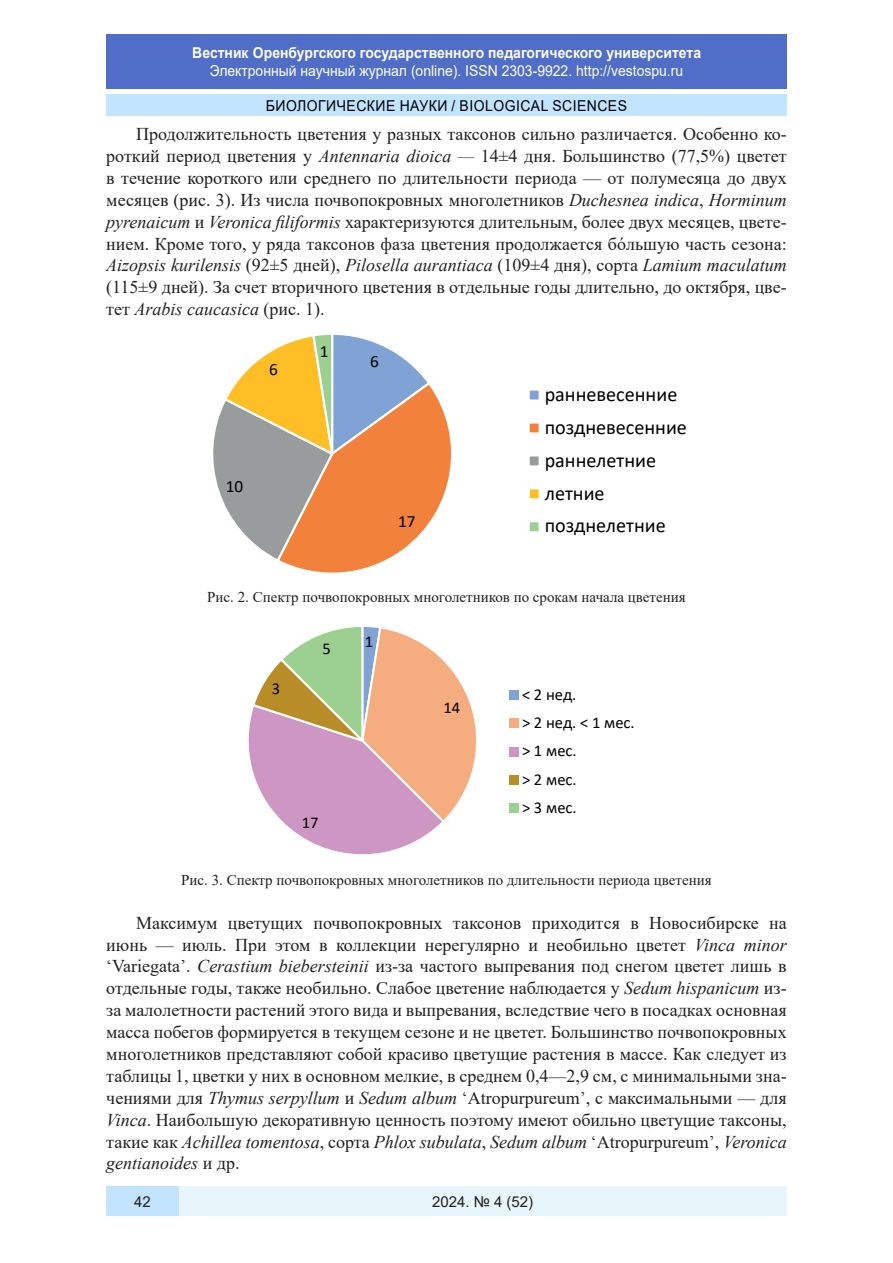
<style>
.page{position:relative;width:893px;height:1263px;background:#fff}
.page>*{position:absolute;margin:0;border:0;box-sizing:border-box;transform-origin:0 0}
.t1{font:20.1px/32.8px "Calibri";color:#000001}
.Стиль2{font:18px/21.9px "Times New Roman";color:#231f20;text-align:justify}
.t2{font:17.25px "Calibri";color:#000001}
.t3{font:16.5px/28.2px "Calibri";color:#000001}
.таблица{font:15px "Times New Roman";color:#231f20}
.t4{font:15px "Arial";color:#fff;scale:.93 1}
.t5{font:700 15px "Arial";color:#fff;scale:.93 1}
.t6{font:15px "Arial";letter-spacing:.035em;color:#000;scale:.93 1}
.t7{font:15px "Arial";color:#231f20}
.s1{font-style:italic}
</style>
<div class="page">
<div style="left:106px;top:34px;width:681px;height:55px;background:#506ec8"></div>
<div style="left:106px;top:95px;width:681px;height:21px;background:#c3e4ff"></div>
<div style="left:179px;top:1186px;width:608px;height:30px;background:#e6f6fb"></div>
<div style="left:106px;top:1186px;width:73px;height:30px;background:#c3e4ff"></div>
<svg style="left:213px;top:334px;width:238px;height:239px"></svg>
<div style="left:529px;top:390px;width:11px;height:11px;background:#80a2d4"></div>
<div style="left:528px;top:388px;width:13px;height:14px;border:2px solid #fff"></div>
<div style="left:529px;top:422px;width:11px;height:11px;background:#f2813c"></div>
<div style="left:528px;top:421px;width:13px;height:14px;border:2px solid #fff"></div>
<div style="left:529px;top:455px;width:11px;height:11px;background:#999c9d"></div>
<div style="left:528px;top:454px;width:13px;height:13px;border:2px solid #fff"></div>
<div style="left:529px;top:488px;width:11px;height:11px;background:#fdbe26"></div>
<div style="left:528px;top:487px;width:13px;height:13px;border:2px solid #fff"></div>
<div style="left:529px;top:521px;width:11px;height:11px;background:#9cd091"></div>
<div style="left:528px;top:520px;width:13px;height:13px;border:2px solid #fff"></div>
<svg style="left:248px;top:627px;width:228px;height:228px"></svg>
<div style="left:509px;top:691px;width:9px;height:9px;background:#80a2d4"></div>
<div style="left:509px;top:719px;width:9px;height:9px;background:#f5ac7f"></div>
<div style="left:509px;top:747px;width:9px;height:9px;background:#ce96c3"></div>
<div style="left:509px;top:775px;width:9px;height:9px;background:#b88d27"></div>
<div style="left:509px;top:803px;width:9px;height:10px;background:#9cd091"></div>
<p class="t5" style="left:192px;top:42px;width:549px">Вестник Оренбургского государственного педагогического университета</p>
<p class="t4" style="left:210px;top:60px;width:511px">Электронный научный журнал (online). ISSN 2303-9922. http://vestospu.ru</p>
<p class="t6" style="left:266px;top:95px;width:390px">БИОЛОГИЧЕСКИЕ НАУКИ / BIOLOGICAL SCIENCES</p>
<p class="Стиль2" style="left:106px;top:122px;width:682px;text-indent:30px">Продолжительность цветения у разных таксонов сильно различается. Особенно ко&shy;роткий период цветения у <span class="s1">Antennaria dioica —</span> 14±4 дня. Большинство (77,5%) цветет в течение короткого или среднего по длительности периода — от полумесяца до двух месяцев (рис. 3). Из числа почвопокровных многолетников <span class="s1">Duchesnea indica</span>, <span class="s1">Horminum pyrenaicum</span> и <span class="s1">Veronica filiformis</span> характеризуются длительным, более двух месяцев, цвете&shy;нием. Кроме того, у ряда таксонов фаза цветения продолжается бóльшую часть сезона:<br><span class="s1">Aizopsis kurilensis</span> (92±5 дней), <span class="s1">Pilosella aurantiaca</span> (109±4 дня), сорта <span class="s1">Lamium maculatum </span>(115±9 дней). За счет вторичного цветения в отдельные годы длительно, до октября, цве&shy;тет <span class="s1">Arabis caucasica</span> (рис. 1).</p>
<p class="t2" style="left:370px;top:349px;width:10px">6</p>
<p class="t2" style="left:320px;top:339px;width:10px">1</p>
<p class="t2" style="left:269px;top:358px;width:10px">6</p>
<p class="t2" style="left:226px;top:474px;width:19px">10</p>
<p class="t2" style="left:398px;top:509px;width:19px">17</p>
<p class="t1" style="left:545px;top:377px;width:144px">ранневесенние поздневесенние раннелетние летние позднелетние</p>
<p class="таблица" style="left:207px;top:586px;width:480px">Рис. 2. Спектр почвопокровных многолетников по срокам начала цветения</p>
<p class="t3" style="left:365px;top:627px;width:10px">1</p>
<p class="t3" style="left:323px;top:634px;width:10px">5</p>
<p class="t3" style="left:272px;top:674px;width:10px">3</p>
<p class="t3" style="left:302px;top:808px;width:18px">17</p>
<p class="t3" style="left:443px;top:693px;width:18px">14</p>
<p class="t3" style="left:522px;top:680px;width:114px">&lt; 2 нед.<br>&gt; 2 нед. &lt; 1 мес. &gt; 1 мес.<br>&gt; 2 мес.<br>&gt; 3 мес.</p>
<p class="таблица" style="left:181px;top:869px;width:532px">Рис. 3. Спектр почвопокровных многолетников по длительности периода цветения</p>
<p class="Стиль2" style="left:106px;top:911px;width:682px;text-indent:30px">Максимум цветущих почвопокровных таксонов приходится в Новосибирске на июнь — июль. При этом в коллекции нерегулярно и необильно цветет <span class="s1">Vinca minor </span>ʻVariegataʼ. <span class="s1">Cerastium biebersteinii</span> из-за частого выпревания под снегом цветет лишь в отдельные годы, также необильно. Слабое цветение наблюдается у <span class="s1">Sedum hispanicum</span> из&shy;за малолетности растений этого вида и выпревания, вследствие чего в посадках основная масса побегов формируется в текущем сезоне и не цветет. Большинство почвопокровных многолетников представляют собой красиво цветущие растения в массе. Как следует из таблицы 1, цветки у них в основном мелкие, в среднем 0,4—2,9 см, с минимальными зна&shy;чениями для <span class="s1">Thymus serpyllum</span> и <span class="s1">Sedum album</span> ʻAtropurpureumʼ, с максимальными — для <span class="s1">Vinca</span>. Наибольшую декоративную ценность поэтому имеют обильно цветущие таксоны, такие как <span class="s1">Achillea tomentosa</span>, сорта <span class="s1">Phlox subulata</span>, <span class="s1">Sedum album</span> ʻAtropurpureumʼ, <span class="s1">Veronica gentianoides</span> и др.</p>
<p class="t7" style="left:134px;top:1191px;width:18px">42</p>
<p class="t7" style="left:432px;top:1192px;width:103px">2024. № 4 (52)</p>
</div>
